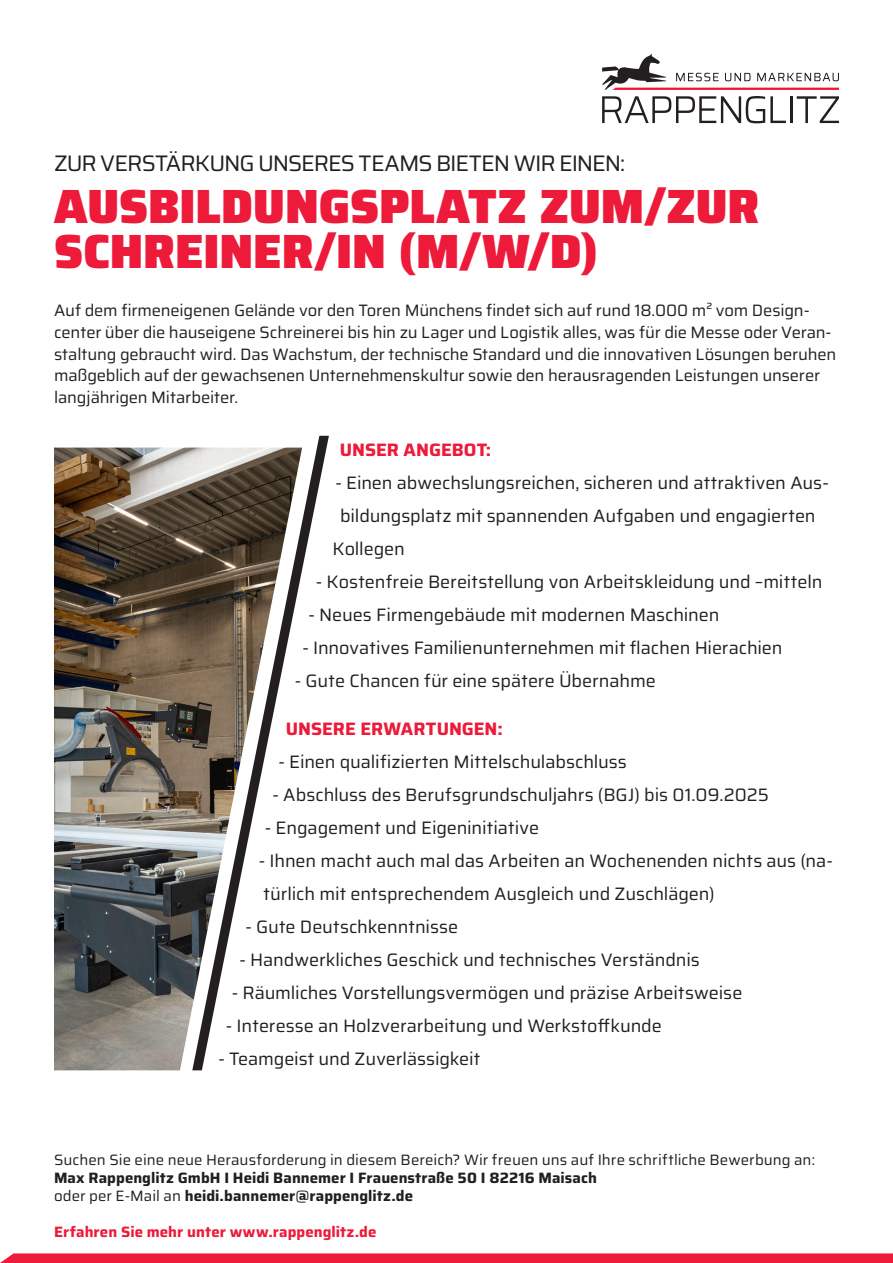
<style>
.page{position:relative;width:893px;height:1263px;background:#fff}
.page>*{position:absolute;margin:0;border:0;box-sizing:border-box;transform-origin:0 0}
.t1{font:900 48px/45px "Saira";letter-spacing:-.005em;color:#ed1a3a}
.t2{font:22.5px "Saira";letter-spacing:-.045em;color:#231f20}
.t3{font:18px/33px "Saira";letter-spacing:-.005em;color:#231f20}
.t4{font:700 18px "Saira";letter-spacing:-.005em;color:#ed1a3a}
.t5{font:16.5px/21.6px "Saira";letter-spacing:-.015em;color:#231f20}
.t6{font:700 15px "Saira";letter-spacing:.005em;color:#231f20}
.t7{font:15px "Saira";color:#231f20}
.t8{font:700 15px "Saira";letter-spacing:.005em;color:#ed1a3a}
.s1{font-weight:400}
</style>
<div class="page">
<svg style="left:0;top:1253px;width:893px;height:10px;background:#ed2544"></svg>
<img style="left:54px;top:448px;width:138px;height:622px">
<svg style="left:192px;top:436px;width:137px;height:634px"></svg>
<svg style="left:602px;top:54px;width:237px;height:36px"></svg>
<svg style="left:602px;top:96px;width:184px;height:27px"></svg>
<hr style="left:790px;top:96px;width:2px;height:27px;background:#231f20">
<svg style="left:797px;top:96px;width:42px;height:27px"></svg>
<p class="t2" style="left:54px;top:145px;width:573px">ZUR VERSTÄRKUNG UNSERES TEAMS BIETEN WIR EINEN:</p>
<p class="t1" style="left:54px;top:184px;width:707px">AUSBILDUNGSPLATZ ZUM/ZUR<br>SCHREINER/IN (M/W/D)</p>
<p class="t5" style="left:54px;top:299px;width:784px">Auf dem firmeneigenen Gelände vor den Toren Münchens findet sich auf rund 18.000 m² vom Design&shy;center über die hauseigene Schreinerei bis hin zu Lager und Logistik alles, was für die Messe oder Veran&shy;staltung gebraucht wird. Das Wachstum, der technische Standard und die innovativen Lösungen beruhen maßgeblich auf der gewachsenen Unternehmenskultur sowie den herausragenden Leistungen unserer langjährigen Mitarbeiter.</p>
<p class="t4" style="left:340px;top:435px;width:153px">UNSER ANGEBOT:</p>
<p class="t3" style="left:335px;top:466px;width:495px">- Einen abwechslungsreichen, sicheren und attraktiven Aus-</p>
<p class="t3" style="left:340px;top:499px;width:477px">bildungsplatz mit spannenden Aufgaben und engagierten</p>
<p class="t3" style="left:333px;top:532px;width:74px">Kollegen</p>
<p class="t3" style="left:316px;top:565px;width:508px">- Kostenfreie Bereitstellung von Arbeitskleidung und –mitteln</p>
<p class="t3" style="left:308px;top:598px;width:413px">- Neues Firmengebäude mit modernen Maschinen</p>
<p class="t3" style="left:302px;top:631px;width:482px">- Innovatives Familienunternehmen mit flachen Hierachien</p>
<p class="t3" style="left:295px;top:664px;width:362px">- Gute Chancen für eine spätere Übernahme</p>
<p class="t4" style="left:286px;top:714px;width:218px">UNSERE ERWARTUNGEN:</p>
<p class="t3" style="left:278px;top:745px;width:350px">- Einen qualifizierten Mittelschulabschluss</p>
<p class="t3" style="left:272px;top:778px;width:498px">- Abschluss des Berufsgrundschuljahrs (BGJ) bis 01.09.2025</p>
<p class="t3" style="left:265px;top:811px;width:276px">- Engagement und Eigeninitiative</p>
<p class="t3" style="left:259px;top:844px;width:576px">- Ihnen macht auch mal das Arbeiten an Wochenenden nichts aus (na&shy;türlich mit entsprechendem Ausgleich und Zuschlägen)</p>
<p class="t3" style="left:245px;top:910px;width:214px">- Gute Deutschkenntnisse</p>
<p class="t3" style="left:239px;top:943px;width:462px">- Handwerkliches Geschick und technisches Verständnis</p>
<p class="t3" style="left:232px;top:976px;width:512px">- Räumliches Vorstellungsvermögen und präzise Arbeitsweise</p>
<p class="t3" style="left:226px;top:1009px;width:437px">- Interesse an Holzverarbeitung und Werkstoffkunde</p>
<p class="t3" style="left:218px;top:1042px;width:263px">- Teamgeist und Zuverlässigkeit</p>
<p class="t7" style="left:54px;top:1148px;width:762px">Suchen Sie eine neue Herausforderung in diesem Bereich? Wir freuen uns auf Ihre schriftliche Bewerbung an:</p>
<p class="t6" style="left:54px;top:1166px;width:544px">Max Rappenglitz GmbH I Heidi Bannemer I Frauenstraße 50 I 82216 Maisach</p>
<p class="t6" style="left:54px;top:1184px;width:361px"><span class="s1">oder per E-Mail an</span> heidi.bannemer@rappenglitz.de</p>
<p class="t8" style="left:54px;top:1220px;width:324px">Erfahren Sie mehr unter www.rappenglitz.de</p>
</div>
